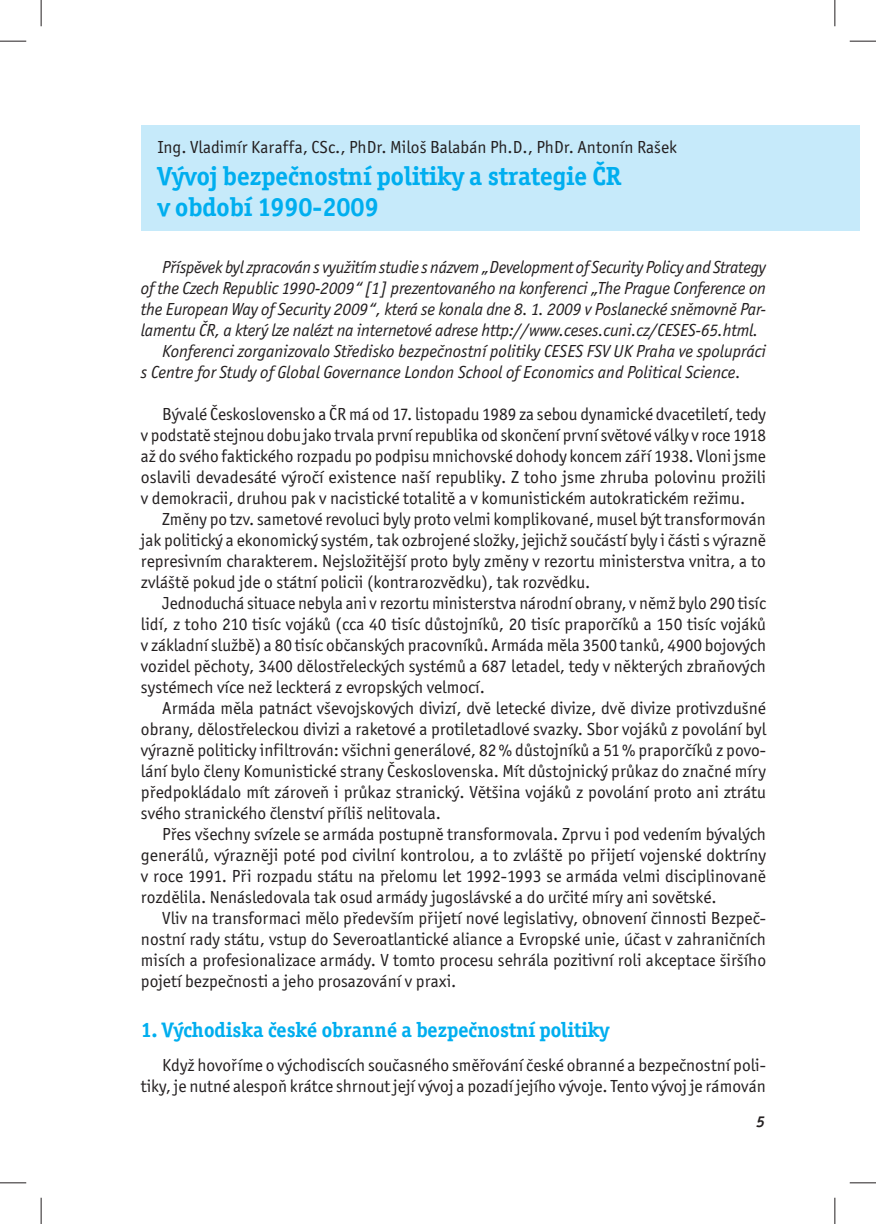
<style>
.page{position:relative;width:876px;height:1224px;background:#fff}
.page>*{position:absolute;margin:0;border:0;box-sizing:border-box;transform-origin:0 0}
.t1{font:700 26.25px/31.5px "Officina Ser Itc TEE";color:#00aeef}
.t2{font:700 21px "Officina Ser Itc TEE";color:#00aeef}
.t3{font:17.5px/21px "Officina San Itc TEE";color:#231f20;text-align:justify}
.t4{font:italic 17.5px "Officina San Itc TEE";letter-spacing:-.01em;color:#231f20}
.t5{font:italic 700 15.75px "Officina Ser Itc TEE";color:#231f20}
</style>
<div class="page">
<div style="left:141px;top:125px;width:719px;height:105px;background:#c6eafa"></div>
<svg style="left:0;top:41px;width:26px;height:1px"></svg>
<svg style="left:850px;top:41px;width:26px;height:1px"></svg>
<svg style="left:0;top:1182px;width:26px;height:1px"></svg>
<svg style="left:850px;top:1182px;width:26px;height:1px"></svg>
<svg style="left:41px;top:0;width:1px;height:26px"></svg>
<svg style="left:41px;top:1197px;width:1px;height:26px"></svg>
<svg style="left:835px;top:0;width:1px;height:26px"></svg>
<svg style="left:835px;top:1197px;width:1px;height:26px"></svg>
<p class="t3" style="left:158px;top:138px;width:521px">Ing. Vladimír Karaffa, CSc., PhDr. Miloš Balabán Ph.D., PhDr. Antonín Rašek</p>
<h1 class="t1" style="left:158px;top:162px;width:465px">Vývoj bezpečnostní politiky a strategie ČR v období 1990-2009</h1>
<p class="t4" style="left:162px;top:260px;width:605px">Příspěvek byl zpracován s využitím studie s názvem „Development of Security Policy and Strategy</p>
<p class="t4" style="left:141px;top:281px;width:627px">of the Czech Republic 1990-2009“[1] prezentovaného na konferenci „The Prague Conference on</p>
<p class="t4" style="left:141px;top:302px;width:627px">the European Way of Security 2009“, která se konala dne 8. 1. 2009 v Poslanecké sněmovně Par-</p>
<p class="t4" style="left:141px;top:323px;width:619px">lamentu ČR, a který lze nalézt na internetové adrese http://www.ceses.cuni.cz/CESES-65.html.</p>
<p class="t4" style="left:162px;top:344px;width:605px">Konferenci zorganizovalo Středisko bezpečnostní politiky CESES FSV UK Praha ve spolupráci</p>
<p class="t4" style="left:141px;top:365px;width:601px">s Centre for Study of Global Governance London School of Economics and Political Science.</p>
<p class="t3" style="left:141px;top:404px;width:627px;text-indent:21px">Bývalé Československo a ČR má od 17. listopadu 1989 za sebou dynamické dvacetiletí, tedy v podstatě stejnou dobu jako trvala první republika od skončení první světové války v roce 1918 až do svého faktického rozpadu po podpisu mnichovské dohody koncem září 1938. Vloni jsme oslavili devadesáté výročí existence naší republiky. Z toho jsme zhruba polovinu prožili v demokracii, druhou pak v nacistické totalitě a v komunistickém autokratickém režimu.</p>
<p class="t3" style="left:141px;top:509px;width:627px;text-indent:21px">Změny po tzv. sametové revoluci byly proto velmi komplikované, musel být transformován jak politický a ekonomický systém, tak ozbrojené složky, jejichž součástí byly i části s výrazně represivním charakterem. Nejsložitější proto byly změny v rezortu ministerstva vnitra, a to zvláště pokud jde o státní policii (kontrarozvědku), tak rozvědku.</p>
<p class="t3" style="left:141px;top:593px;width:627px;text-indent:21px">Jednoduchá situace nebyla ani v rezortu ministerstva národní obrany, v němž bylo 290 tisíc lidí, z toho 210 tisíc vojáků (cca 40 tisíc důstojníků, 20 tisíc praporčíků a 150 tisíc vojáků v základní službě) a 80 tisíc občanských pracovníků. Armáda měla 3500 tanků, 4900 bojových vozidel pěchoty, 3400 dělostřeleckých systémů a 687 letadel, tedy v některých zbraňových systémech více než leckterá z evropských velmocí.</p>
<p class="t3" style="left:141px;top:698px;width:627px;text-indent:21px">Armáda měla patnáct vševojskových divizí, dvě letecké divize, dvě divize protivzdušné obrany, dělostřeleckou divizi a raketové a protiletadlové svazky. Sbor vojáků z povolání byl výrazně politicky infiltrován: všichni generálové, 82 % důstojníků a 51 % praporčíků z povo&shy;lání bylo členy Komunistické strany Československa. Mít důstojnický průkaz do značné míry předpokládalo mít zároveň i průkaz stranický. Většina vojáků z povolání proto ani ztrátu svého stranického členství příliš nelitovala.</p>
<p class="t3" style="left:141px;top:824px;width:627px;text-indent:21px">Přes všechny svízele se armáda postupně transformovala. Zprvu i pod vedením bývalých generálů, výrazněji poté pod civilní kontrolou, a to zvláště po přijetí vojenské doktríny v roce 1991. Při rozpadu státu na přelomu let 1992-1993 se armáda velmi disciplinovaně rozdělila. Nenásledovala tak osud armády jugoslávské a do určité míry ani sovětské.</p>
<p class="t3" style="left:141px;top:908px;width:627px;text-indent:21px">Vliv na transformaci mělo především přijetí nové legislativy, obnovení činnosti Bezpeč&shy;nostní rady státu, vstup do Severoatlantické aliance a Evropské unie, účast v zahraničních misích a profesionalizace armády. V tomto procesu sehrála pozitivní roli akceptace širšího pojetí bezpečnosti a jeho prosazování v praxi.</p>
<p class="t2" style="left:141px;top:1021px;width:470px">1. Východiska české obranné a bezpečnostní politiky</p>
<p class="t3" style="left:141px;top:1055px;width:627px;text-align:right">Když hovoříme o východiscích současného směřování české obranné a bezpečnostní poli&shy;tiky, je nutné alespoň krátce shrnout její vývoj a pozadí jejího vývoje. Tento vývoj je rámován</p>
<p class="t5" style="left:756px;top:1115px;width:10px">5</p>
</div>
